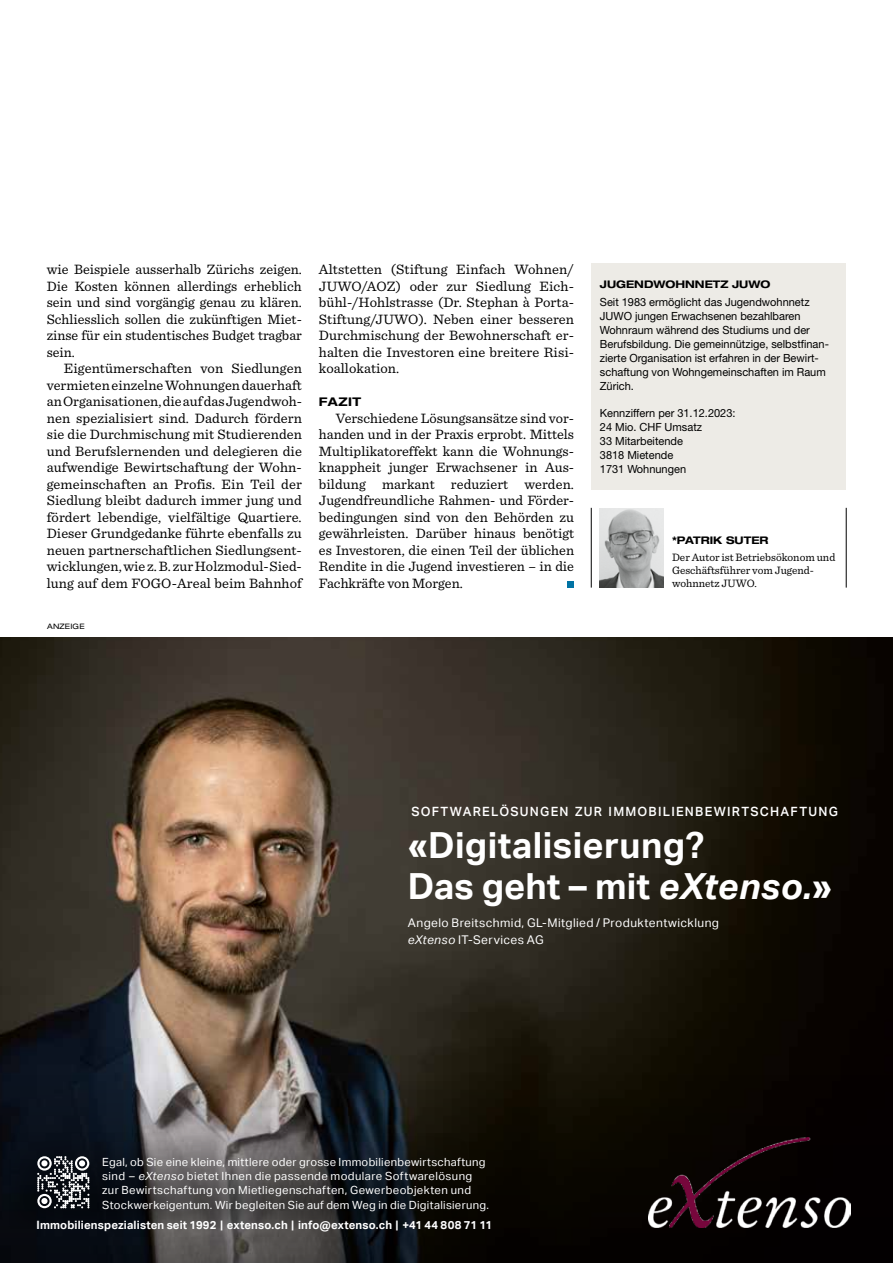
<style>
.page{position:relative;width:893px;height:1263px;background:#fff}
.page>*{position:absolute;margin:0;border:0;box-sizing:border-box;transform-origin:0 0}
.t1{font:700 36px/40.5px "Aktiv Grotesk";letter-spacing:.01em;color:#fff}
.t2{font:14.25px/16.5px "Sentinel";color:#000;text-align:justify}
.t3{font:500 12.75px "Aktiv Grotesk";letter-spacing:.1em;color:#fff}
.t4{font:12px/16.5px "Aktiv Grotesk";letter-spacing:.03em;color:#fff}
.t5{font:700 expanded 12px "Helvetica Neue LT Std";letter-spacing:.05em;color:#000}
.t6{font:700 11.55px "Aktiv Grotesk";letter-spacing:.015em;color:#fff}
.t7{font:11.25px/13.8px "Helvetica Neue LT Std";color:#000}
.t8{font:11.25px/14.2px "Aktiv Grotesk";letter-spacing:.03em;color:#fff}
.t9{font:11.25px/12.8px "Sentinel";color:#000}
.t10{font:700 expanded 10.5px "Helvetica Neue LT Std";color:#000}
.t11{font:expanded 7.5px "Helvetica Neue LT Std";letter-spacing:.025em;color:#000}
.s1{font-style:italic}
</style>
<div class="page">
<hr style="left:591px;top:508px;width:1px;height:80px;background:#000">
<hr style="left:846px;top:508px;width:1px;height:80px;background:#000">
<img style="left:600px;top:508px;width:63px;height:80px">
<div style="left:591px;top:264px;width:255px;height:226px;background:#edebe6"></div>
<div style="left:568px;top:581px;width:6px;height:7px;background:#0073a4"></div>
<img style="left:0;top:638px;width:893px;height:389px">
<svg style="left:0;top:1027px;width:893px;height:236px;background:#1f1c19"></svg>
<img style="left:649px;top:1138px;width:201px;height:89px">
<svg style="left:9px;top:1120px;width:459px;height:109px;background:#2e2f32"></svg>
<svg style="left:37px;top:1156px;width:53px;height:52px"></svg>
<div style="left:41px;top:1160px;width:7px;height:6px;background:#fff;border-radius:50%"></div>
<p class="t2" style="left:47px;top:260px;width:257px">wie Beispiele ausserhalb Zürichs zeigen.<br>Die Kosten können allerdings erheblich sein und sind vorgängig genau zu klären.<br>Schliesslich sollen die zukünftigen Miet&shy;zinse für ein studentisches Budget tragbar sein.</p>
<p class="t2" style="left:47px;top:359px;width:257px;text-indent:17px">Eigentümerschaften von Siedlungen vermieten einzelne Wohnungen dauerhaft an Organisationen, die auf das Jugendwoh&shy;nen spezialisiert sind. Dadurch fördern sie die Durchmischung mit Studierenden und Berufslernenden und delegieren die aufwendige Bewirtschaftung der Wohn&shy;gemeinschaften an Profis. Ein Teil der Siedlung bleibt dadurch immer jung und fördert lebendige, vielfältige Quartiere.<br>Dieser Grundgedanke führte ebenfalls zu neuen partnerschaftlichen Siedlungsent&shy;wicklungen, wie z. B. zur Holzmodul-Sied&shy;lung auf dem FOGO-Areal beim Bahnhof</p>
<p class="t11" style="left:47px;top:622px;width:39px">ANZEIGE</p>
<p class="t2" style="left:319px;top:260px;width:257px">Altstetten (Stiftung Einfach Wohnen/ JUWO/AOZ) oder zur Siedlung Eich&shy;bühl-/Hohlstrasse (Dr. Stephan à Porta-Stiftung/JUWO). Neben einer besseren Durchmischung der Bewohnerschaft er&shy;halten die Investoren eine breitere Risi&shy;koallokation.</p>
<p class="t5" style="left:319px;top:394px;width:44px">FAZIT</p>
<p class="t2" style="left:319px;top:409px;width:257px;text-indent:17px">Verschiedene Lösungsansätze sind vor&shy;handen und in der Praxis erprobt. Mittels Multiplikatoreffekt kann die Wohnungs&shy;knappheit junger Erwachsener in Aus&shy;bildung markant reduziert werden.<br>Jugendfreundliche Rahmen- und Förder&shy;bedingungen sind von den Behörden zu gewährleisten. Darüber hinaus benötigt es Investoren, die einen Teil der üblichen Rendite in die Jugend investieren – in die Fachkräfte von Morgen.</p>
<p class="t10" style="left:600px;top:278px;width:172px">JUGENDWOHNNETZ JUWO</p>
<p class="t7" style="left:600px;top:295px;width:231px">Seit 1983 ermöglicht das Jugendwohnnetz JUWO jungen Erwachsenen bezahlbaren Wohnraum während des Studiums und der Berufsbildung. Die gemeinnützige, selbstfinan&shy;zierte Organisation ist erfahren in der Bewirt&shy;schaftung von Wohngemeinschaften im Raum Zürich.</p>
<p class="t7" style="left:600px;top:406px;width:137px">Kennziffern per 31.12.2023:<br>24 Mio. CHF Umsatz<br>33 Mitarbeitende<br>3818 Mietende<br>1731 Wohnungen</p>
<p class="t10" style="left:672px;top:534px;width:98px">*PATRIK SUTER</p>
<p class="t9" style="left:672px;top:550px;width:165px">Der Autor ist Betriebsökonom und<br>Geschäftsführer vom Jugend&shy;wohnnetz JUWO.</p>
<p class="t3" style="left:411px;top:804px;width:428px">SOFTWARELÖSUNGEN ZUR IMMOBILIENBEWIRTSCHAFTUNG</p>
<h1 class="t1" style="left:408px;top:825px;width:426px">«Digitalisierung?<br>Das geht – mit <span class="s1">eXtenso.</span>»</h1>
<p class="t4" style="left:408px;top:915px;width:313px">Angelo Breitschmid, GL-Mitglied / Produktentwicklung <span class="s1">eXtenso</span> IT-Services AG</p>
<p class="t8" style="left:102px;top:1155px;width:388px">Egal, ob Sie eine kleine, mittlere oder grosse Immobilienbewirtschaftung sind – <span class="s1">eXtenso</span> bietet Ihnen die passende modulare Softwarelösung zur Bewirtschaftung von Mietliegenschaften, Gewerbeobjekten und Stockwerkeigentum. Wir begleiten Sie auf dem Weg in die Digitalisierung.</p>
<p class="t6" style="left:37px;top:1218px;width:457px">Immobilienspezialisten seit 1992 | extenso.ch | info@extenso.ch | +41 44 808 71 11</p>
</div>
